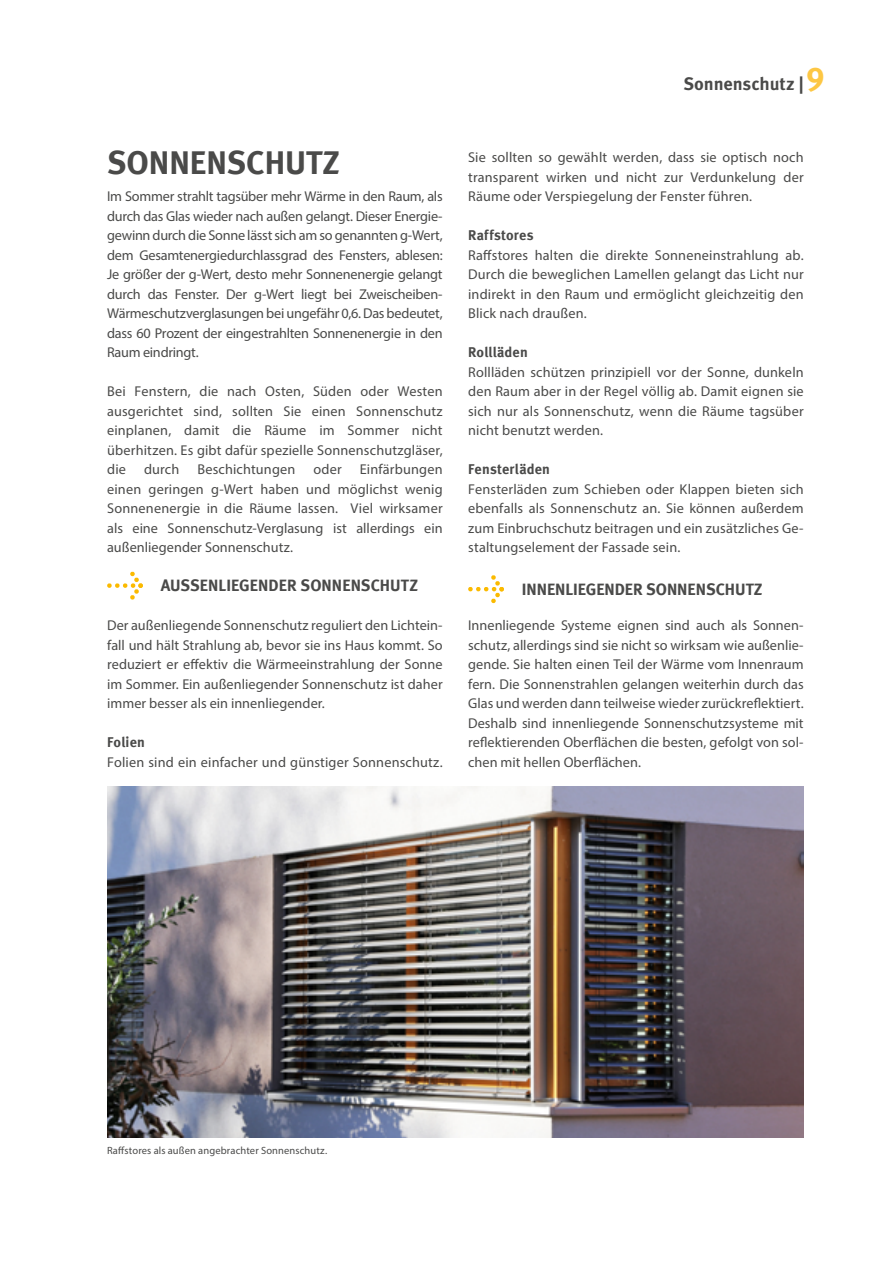
<style>
.page{position:relative;width:893px;height:1263px;background:#fff}
.page>*{position:absolute;margin:0;border:0;box-sizing:border-box;transform-origin:0 0}
.t1{font:700 33px "Meta";color:#4a4a49}
.t2{font:700 18px "Meta Pro";letter-spacing:-.005em;color:#4a4a49}
.t3{font:700 16.5px "Meta";color:#4a4a49}
.t4{font:14.25px/19.5px "Myriad Pro";letter-spacing:.01em;color:#4a4a49;text-align:justify}
.t5{font:700 14.25px "Meta";letter-spacing:.015em;color:#4a4a49}
.t6{font:10.5px "Myriad Pro";letter-spacing:.015em;color:#4a4a49}
.s1{font-size:33px;color:#fdc744}
</style>
<div class="page">
<svg style="left:107px;top:571px;width:36px;height:29px"></svg>
<svg style="left:468px;top:575px;width:36px;height:28px"></svg>
<img style="left:107px;top:786px;width:697px;height:351px">
<h1 class="t1" style="left:107px;top:143px;width:234px">SONNENSCHUTZ</h1>
<p class="t4" style="left:107px;top:187px;width:337px">Im Sommer strahlt tagsüber mehr Wärme in den Raum, als durch das Glas wieder nach außen gelangt. Dieser Energie&shy;gewinn durch die Sonne lässt sich am so genannten g-Wert, dem Gesamtenergiedurchlassgrad des Fensters, ablesen:<br>Je größer der g-Wert, desto mehr Sonnenenergie gelangt durch das Fenster. Der g-Wert liegt bei Zweischeiben-Wärmeschutzverglasungen bei ungefähr 0,6. Das bedeutet, dass 60 Prozent der eingestrahlten Sonnenenergie in den Raum eindringt.</p>
<p class="t4" style="left:107px;top:382px;width:337px">Bei Fenstern, die nach Osten, Süden oder Westen ausgerichtet sind, sollten Sie einen Sonnenschutz einplanen, damit die Räume im Sommer nicht überhitzen. Es gibt dafür spezielle Sonnenschutzgläser, die</p>
<p class="t4" style="left:107px;top:460px;width:337px;text-indent:253px">Einfärbungen einen geringen g-Wert haben und möglichst wenig Sonnenenergie in die Räume lassen. Viel wirksamer als eine Sonnenschutz-Verglasung ist allerdings ein außenliegender Sonnenschutz.</p>
<p class="t3" style="left:161px;top:576px;width:259px">AUSSENLIEGENDER SONNENSCHUTZ</p>
<p class="t4" style="left:107px;top:616px;width:337px">Der außenliegende Sonnenschutz reguliert den Lichtein&shy;fall und hält Strahlung ab, bevor sie ins Haus kommt. So reduziert er effektiv die Wärmeeinstrahlung der Sonne im Sommer. Ein außenliegender Sonnenschutz ist daher immer besser als ein innenliegender.</p>
<p class="t5" style="left:107px;top:734px;width:39px">Folien</p>
<p class="t4" style="left:107px;top:752px;width:337px">Folien sind ein einfacher und günstiger Sonnenschutz.</p>
<p class="t4" style="left:144px;top:460px;width:37px">durch</p>
<p class="t4" style="left:197px;top:460px;width:99px">Beschichtungen</p>
<p class="t4" style="left:313px;top:460px;width:30px">oder</p>
<p class="t2" style="left:683px;top:70px;width:143px">Sonnenschutz | <span class="s1">9</span></p>
<p class="t4" style="left:468px;top:148px;width:337px">Sie sollten so gewählt werden, dass sie optisch noch transparent wirken und nicht zur Verdunkelung der Räume oder Verspiegelung der Fenster führen.</p>
<p class="t5" style="left:468px;top:227px;width:67px">Raffstores</p>
<p class="t4" style="left:468px;top:245px;width:337px">Raffstores halten die direkte Sonneneinstrahlung ab.<br>Durch die beweglichen Lamellen gelangt das Licht nur indirekt in den Raum und ermöglicht gleichzeitig den Blick nach draußen.</p>
<p class="t5" style="left:468px;top:344px;width:61px">Rollläden</p>
<p class="t4" style="left:468px;top:362px;width:337px">Rollläden schützen prinzipiell vor der Sonne, dunkeln den Raum aber in der Regel völlig ab. Damit eignen sie sich nur als Sonnenschutz, wenn die Räume tagsüber nicht benutzt werden.</p>
<p class="t5" style="left:468px;top:461px;width:83px">Fensterläden</p>
<p class="t4" style="left:468px;top:479px;width:337px">Fensterläden zum Schieben oder Klappen bieten sich ebenfalls als Sonnenschutz an. Sie können außerdem zum Einbruchschutz beitragen und ein zusätzliches Ge&shy;staltungselement der Fassade sein.</p>
<p class="t3" style="left:522px;top:579px;width:242px">INNENLIEGENDER SONNENSCHUTZ</p>
<p class="t4" style="left:468px;top:616px;width:337px">Innenliegende Systeme eignen sind auch als Sonnen&shy;schutz, allerdings sind sie nicht so wirksam wie außenlie&shy;gende. Sie halten einen Teil der Wärme vom Innenraum fern. Die Sonnenstrahlen gelangen weiterhin durch das Glas und werden dann teilweise wieder zurückreflektiert.<br>Deshalb sind innenliegende Sonnenschutzsysteme mit reflektierenden Oberflächen die besten, gefolgt von sol&shy;chen mit hellen Oberflächen.</p>
<p class="t6" style="left:107px;top:1144px;width:222px">Raffstores als außen angebrachter Sonnenschutz.</p>
</div>
